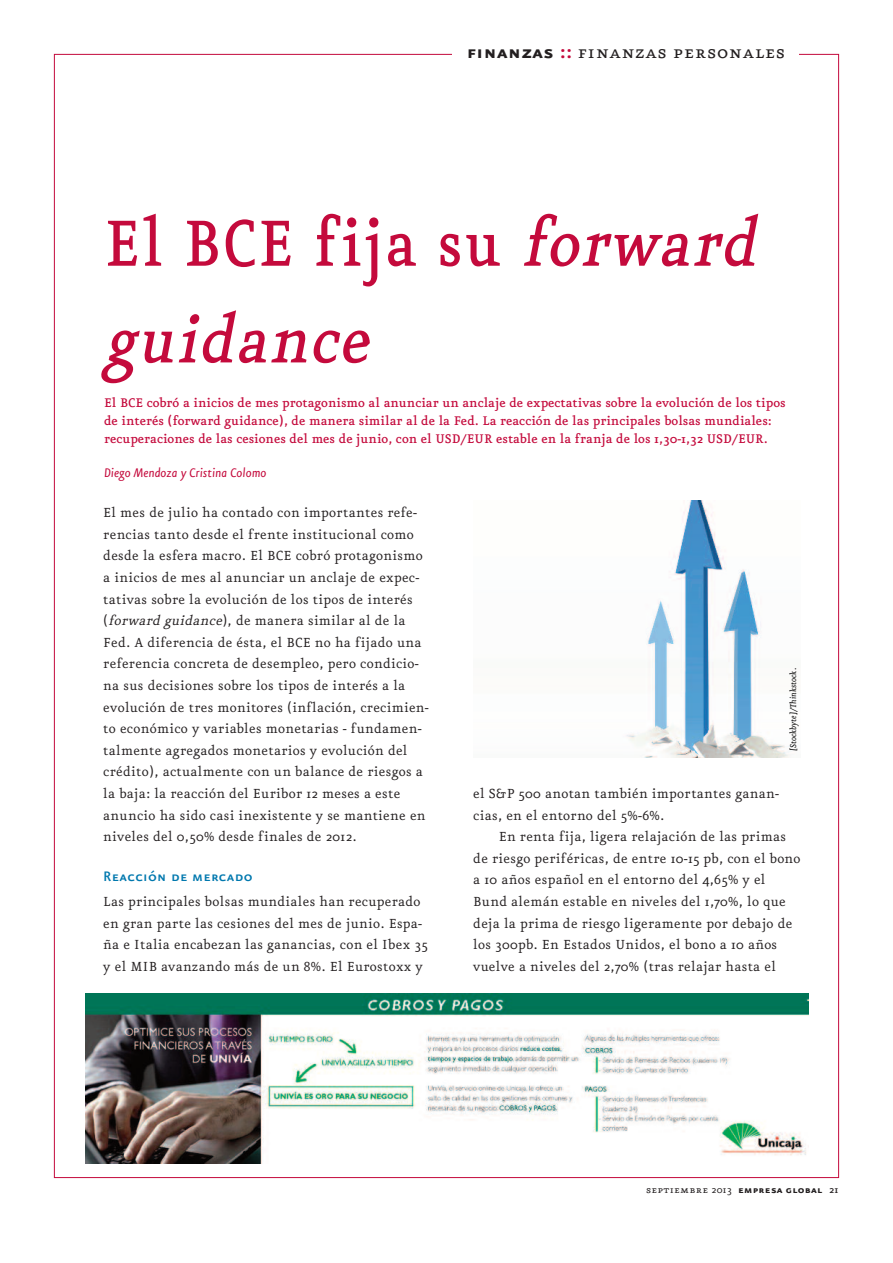
<style>
.page{position:relative;width:893px;height:1263px;background:#fff}
.page>*{position:absolute;margin:0;border:0;box-sizing:border-box;transform-origin:0 0}
.t1{font:italic 500 78px/96.8px "Eureka";color:#c40a3c;scale:.9 1}
.t2{font:21.9px "Eureka Small Caps";letter-spacing:.025em;color:#231f20}
.t3{font:16.5px "Eureka Sans Medium Caps";letter-spacing:.02em;color:#0078ae}
.t4{font:15.75px/21.6px "Eureka";letter-spacing:.02em;color:#231f20}
.t5{font:500 15px/18px "Eureka";color:#c40a3c}
.t6{font:italic 15px "Eureka Sans";color:#c40a3c}
.t7{font:12px "Eureka Sans Bold Caps";letter-spacing:.025em;color:#231f20}
.t8{font:italic 10.2px "Eureka";letter-spacing:-.005em;color:#000}
.s1{font-family:"Eureka Sans Bold Caps"}
.s2{font-family:"Eureka Sans Bold Caps";color:#c40a3c}
.s3{font-style:normal}
.s4{font-style:italic}
.s5{font-family:"Eureka Small Caps"}
.s6{font-family:"Eureka"}
.s7{font-family:"Eureka";font-weight:500}
</style>
<div class="page">
<img style="left:86px;top:993px;width:722px;height:170px">
<img style="left:626px;top:501px;width:165px;height:257px">
<h2 class="t2" style="left:467px;top:41px;width:320px"><span class="s1">finanzas</span> <span class="s2">::</span> finanzas personales</h2>
<h1 class="t1" style="left:104px;top:198px;width:741px"><span class="s3">El BCE fija su</span> forward guidance</h1>
<p class="t5" style="left:104px;top:394px;width:683px">El BCE cobró a inicios de mes protagonismo al anunciar un anclaje de expectativas sobre la evolución de los tipos de interés (forward guidance), de manera similar al de la Fed. La reacción de las principales bolsas mundiales: recuperaciones de las cesiones del mes de junio, con el USD/EUR estable en la franja de los 1,30-1,32 USD/EUR.</p>
<p class="t6" style="left:104px;top:466px;width:164px">Diego Mendoza y Cristina Colomo</p>
<p class="t4" style="left:103px;top:502px;width:327px">El mes de julio ha contado con importantes refe&shy;rencias tanto desde el frente institucional como desde la esfera macro. El BCE cobró protagonismo a inicios de mes al anunciar un anclaje de expec&shy;tativas sobre la evolución de los tipos de interés (<span class="s4">forwardguidance</span>), de manera similar al de la Fed. A diferencia de ésta, el BCE no ha fijado una referencia concreta de desempleo, pero condicio&shy;na sus decisiones sobre los tipos de interés a la evolución de tres monitores (inflación, crecimien&shy;to económico y variables monetarias - fundamen&shy;talmente agregados monetarios y evolución del crédito), actualmente con un balance de riesgos a la baja: la reacción del Euribor 12 meses a este anuncio ha sido casi inexistente y se mantiene en niveles del 0,50% desde finales de 2012.</p>
<p class="t3" style="left:103px;top:866px;width:151px">Reacción de mercado</p>
<p class="t4" style="left:103px;top:891px;width:326px">Las principales bolsas mundiales han recuperado en gran parte las cesiones del mes de junio. Espa&shy;ña e Italia encabezan las ganancias, con el Ibex 35 y el MIB avanzando más de un 8%. El Eurostoxx y</p>
<p class="t8" style="left:788px;top:751px;width:85px;rotate:-90deg">[Stockbyte]/Thinkstock.</p>
<p class="t4" style="left:473px;top:783px;width:307px">el S&amp;P 500 anotan también importantes ganan&shy;cias, en el entorno del 5%-6%.</p>
<p class="t4" style="left:473px;top:826px;width:329px;text-indent:26px">En renta fija, ligera relajación de las primas de riesgo periféricas, de entre 10-15 pb, con el bono a 10 años español en el entorno del 4,65% y el Bund alemán estable en niveles del 1,70%, lo que deja la prima de riesgo ligeramente por debajo de los 300pb. En Estados Unidos, el bono a 10 años vuelve a niveles del 2,70% (tras relajar hasta el</p>
<p class="t7" style="left:646px;top:1184px;width:194px"><span class="s5">septiembre</span> <span class="s6">2013</span> empresa global <span class="s7">21</span></p>
</div>
